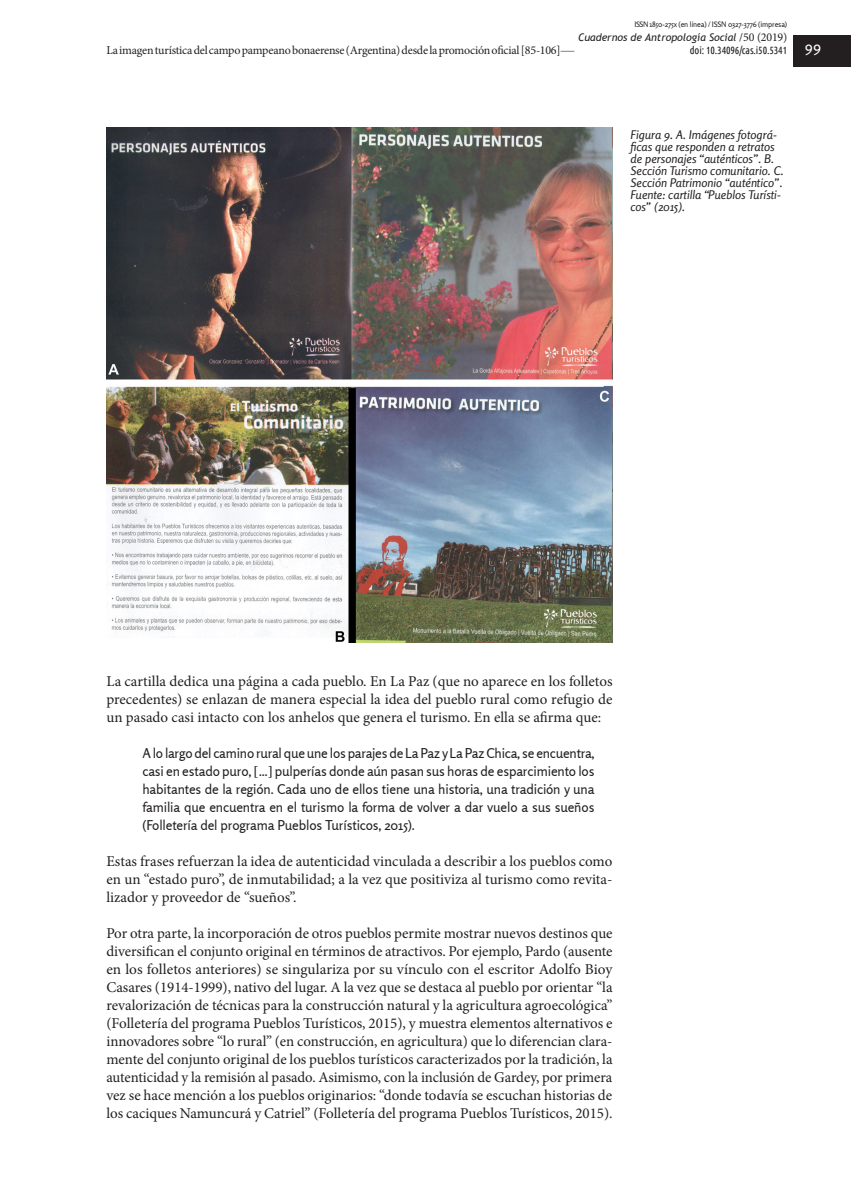
<style>
.page{position:relative;width:851px;height:1191px;background:#fff}
.page>*{position:absolute;margin:0;border:0;box-sizing:border-box;transform-origin:0 0}
.Art____Texto_princip{font:15px/18px "Minion Pro";color:#231f20;text-align:justify}
.Art____Cita{font:13.5px/18px "Rosario";letter-spacing:-.01em;color:#231f20;text-align:justify}
.Img____Epígrafe_infe{font:italic 12px/12px "Rosario";color:#231f20}
.t1{font:12px "Minion Pro";letter-spacing:-.02em;color:#231f20}
.t2{font:italic 10.5px "Trebuchet MS";color:#231f20}
.t3{font:10.5px "Ubuntu Condensed";letter-spacing:-.01em;color:#231f20}
.t4{font:7.5px "Rosario";letter-spacing:-.02em;color:#231f20}
.s1{font-family:"Minion Pro";font-style:normal;font-size:12px}
.s2{font-style:italic}
.s3{font-family:"Rosario";font-size:15px;color:#fff}
</style>
<div class="page">
<hr style="left:142px;top:51px;width:432px;height:1px;background:#808285">
<div style="left:793px;top:35px;width:57px;height:31px;background:#231f20"></div>
<div style="left:106px;top:43px;width:454px;height:15px;background:#fff"></div>
<img style="left:106px;top:128px;width:506px;height:514px">
<p class="t4" style="left:634px;top:20px;width:154px">ISSN 1850-275x (en línea) / ISSN 0327-3776 (impresa)</p>
<p class="t2" style="left:578px;top:31px;width:210px">Cuadernos de Antropología Social <span class="s1">/50 (2019)</span></p>
<p class="t1" style="left:106px;top:42px;width:455px">La imagen turística del campo pampeano bonaerense (Argentina) desde la promoción oficial [85<span class="s2">-</span>106]</p>
<p class="t3" style="left:689px;top:44px;width:133px">doi: 10.34096/cas.i50.5341 <span class="s3">99</span></p>
<p class="Img____Epígrafe_infe" style="left:630px;top:129px;width:155px">Figura 9. A. Imágenes fotográ&shy;ficas que responden a retratos de personajes “auténticos”. B.<br>Sección Turismo comunitario. C.<br>Sección Patrimonio “auténtico”.<br>Fuente: cartilla “Pueblos Turísti&shy;cos” (2015).</p>
<p class="Art____Texto_princip" style="left:106px;top:672px;width:507px">La cartilla dedica una página a cada pueblo. En La Paz (que no aparece en los folletos precedentes) se enlazan de manera especial la idea del pueblo rural como refugio de un pasado casi intacto con los anhelos que genera el turismo. En ella se afirma que:</p>
<p class="Art____Cita" style="left:142px;top:744px;width:454px">A lo largo del camino rural que une los parajes de La Paz y La Paz Chica, se encuentra, casi en estado puro, […] pulperías donde aún pasan sus horas de esparcimiento los habitantes de la región. Cada uno de ellos tiene una historia, una tradición y una familia que encuentra en el turismo la forma de volver a dar vuelo a sus sueños (Folletería del programa Pueblos Turísticos, 2015).</p>
<p class="Art____Texto_princip" style="left:106px;top:852px;width:507px">Estas frases refuerzan la idea de autenticidad vinculada a describir a los pueblos como en un “estado puro”, de inmutabilidad; a la vez que positiviza al turismo como revita&shy;lizador y proveedor de “sueños”.</p>
<p class="Art____Texto_princip" style="left:106px;top:924px;width:508px">Por otra parte, la incorporación de otros pueblos permite mostrar nuevos destinos que diversifican el conjunto original en términos de atractivos. Por ejemplo, Pardo (ausente en los folletos anteriores) se singulariza por su vínculo con el escritor Adolfo Bioy Casares (1914-1999), nativo del lugar. A la vez que se destaca al pueblo por orientar “la revalorización de técnicas para la construcción natural y la agricultura agroecológica” (Folletería del programa Pueblos Turísticos, 2015), y muestra elementos alternativos e innovadores sobre “lo rural” (en construcción, en agricultura) que lo diferencian clara&shy;mente del conjunto original de los pueblos turísticos caracterizados por la tradición, la autenticidad y la remisión al pasado. Asimismo, con la inclusión de Gardey, por primera vez se hace mención a los pueblos originarios: “donde todavía se escuchan historias de los caciques Namuncurá y Catriel” (Folletería del programa Pueblos Turísticos, 2015).</p>
</div>
